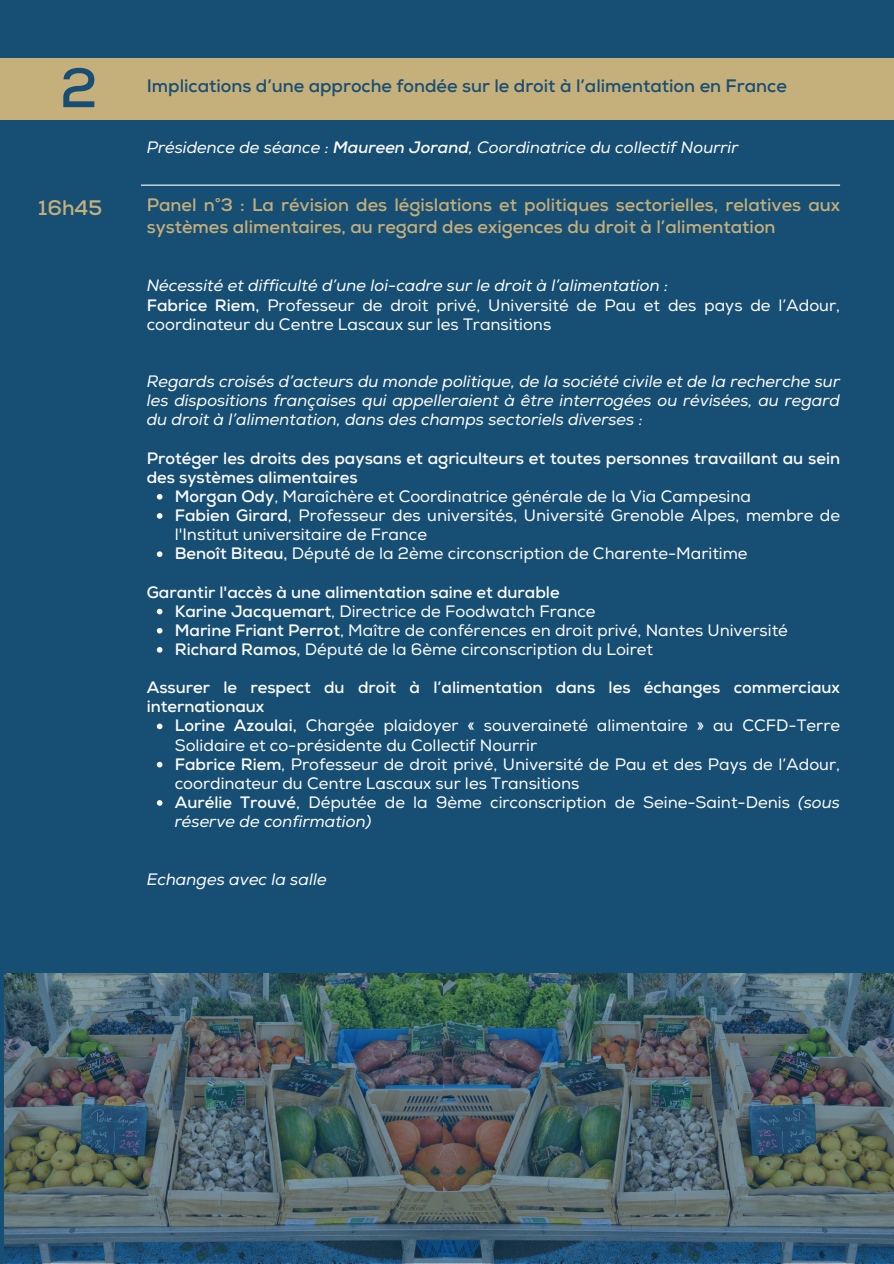
<style>
.page{position:relative;width:894px;height:1264px;background:#fff}
.page>*{position:absolute;margin:0;border:0;box-sizing:border-box;transform-origin:0 0}
.t1{font:700 55.5px "Nexa";color:#174e74}
.t2{font:700 21px "Nexa";color:#c5af7a}
.t3{font:700 18px/21.3px "Nexa";color:#c5af7a}
.t4{font:700 18px "Nexa";color:#174e74}
.t5{font:16.5px/19.2px "Nexa";color:#fff}
.t6{font:italic 16.5px/19.2px "Nexa";color:#fff;text-align:justify}
.t7{font:700 16.5px/19.2px "Nexa";color:#fff}
.s1{font-weight:700}
.s2{font-style:italic}
</style>
<div class="page">
<div style="left:0;top:0;width:893px;height:1263px;background:#174e74"></div>
<div style="left:0;top:58px;width:893px;height:62px;background:#c5af7a"></div>
<img style="left:4px;top:973px;width:889px;height:290px">
<hr style="left:141px;top:184px;width:698px;height:2px;background:#fff">
<svg style="left:157px;top:494px;width:5px;height:5px"></svg>
<svg style="left:157px;top:513px;width:5px;height:5px"></svg>
<svg style="left:157px;top:551px;width:5px;height:6px"></svg>
<svg style="left:157px;top:608px;width:5px;height:6px"></svg>
<svg style="left:157px;top:628px;width:5px;height:5px"></svg>
<svg style="left:157px;top:647px;width:5px;height:5px"></svg>
<svg style="left:157px;top:723px;width:5px;height:6px"></svg>
<svg style="left:157px;top:761px;width:5px;height:6px"></svg>
<svg style="left:157px;top:800px;width:5px;height:5px"></svg>
<p class="t1" style="left:60px;top:55px;width:39px">2</p>
<p class="t2" style="left:38px;top:196px;width:65px">16h45</p>
<h2 class="t4" style="left:147px;top:75px;width:641px">Implications d’une approche fondée sur le droit à l’alimentation en France</h2>
<p class="t6" style="left:147px;top:138px;width:593px">Présidence de séance : <span class="s1">Maureen Jorand</span>, Coordinatrice du collectif Nourrir</p>
<p class="t3" style="left:147px;top:195px;width:694px">Panel n°3 : La révision des législations et politiques sectorielles, relatives aux systèmes alimentaires, au regard des exigences du droit à l’alimentation</p>
<p class="t6" style="left:147px;top:276px;width:523px">Nécessité et difficulté d’une loi-cadre sur le droit à l’alimentation :</p>
<h2 class="t5" style="left:147px;top:296px;width:694px"><span class="s1">Fabrice Riem,</span> Professeur de droit privé, Université de Pau et des pays de l’Adour, coordinateur du Centre Lascaux sur les Transitions</h2>
<p class="t6" style="left:147px;top:372px;width:694px">Regards croisés d’acteurs du monde politique, de la société civile et de la recherche sur les dispositions françaises qui appelleraient à être interrogées ou révisées, au regard du droit à l’alimentation, dans des champs sectoriels diverses :</p>
<p class="t7" style="left:147px;top:449px;width:694px">Protéger les droits des paysans et agriculteurs et toutes personnes travaillant au sein des systèmes alimentaires</p>
<p class="t5" style="left:175px;top:487px;width:577px"><span class="s1">Morgan Ody</span>, Maraîchère et Coordinatrice générale de la Via Campesina</p>
<h2 class="t5" style="left:175px;top:506px;width:666px"><span class="s1">Fabien Girard</span>, Professeur des universités, Université Grenoble Alpes, membre de l'Institut universitaire de France</h2>
<p class="t5" style="left:175px;top:544px;width:574px"><span class="s1">Benoît Biteau,</span> Député de la 2ème circonscription de Charente-Maritime</p>
<p class="t7" style="left:147px;top:582px;width:414px">Garantir l'accès à une alimentation saine et durable</p>
<p class="t5" style="left:175px;top:602px;width:422px"><span class="s1">Karine Jacquemart</span>, Directrice de Foodwatch France</p>
<h2 class="t5" style="left:175px;top:621px;width:614px"><span class="s1">Marine Friant Perrot</span>, Maître de conférences en droit privé, Nantes Université</h2>
<p class="t5" style="left:175px;top:640px;width:479px"><span class="s1">Richard Ramos,</span> Député de la 6ème circonscription du Loiret</p>
<p class="t7" style="left:147px;top:678px;width:694px">Assurer le respect du droit à l’alimentation dans les échanges commerciaux internationaux</p>
<p class="t5" style="left:175px;top:716px;width:666px"><span class="s1">Lorine Azoulai,</span> Chargée plaidoyer « souveraineté alimentaire » au CCFD-Terre<br>Solidaire et co-présidente du Collectif Nourrir</p>
<p class="t5" style="left:175px;top:755px;width:666px"><span class="s1">Fabrice Riem</span>, Professeur de droit privé, Université de Pau et des Pays de l’Adour, coordinateur du Centre Lascaux sur les Transitions</p>
<p class="t5" style="left:175px;top:793px;width:666px"><span class="s1">Aurélie Trouvé</span>, Députée de la 9ème circonscription de Seine-Saint-Denis <span class="s2">(sous réserve de confirmation)</span></p>
<h1 class="t6" style="left:147px;top:869px;width:181px">Echanges avec la salle</h1>
</div>
